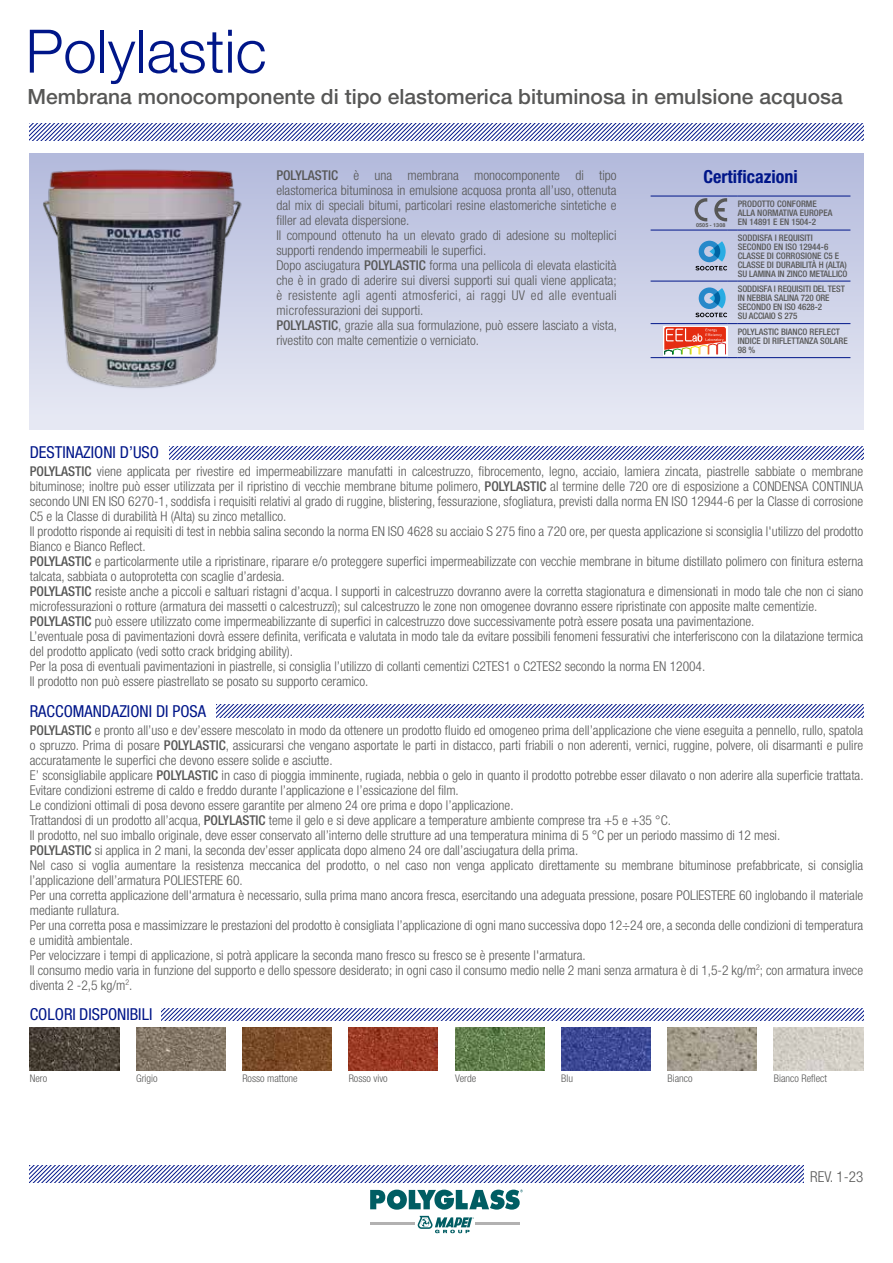
<style>
.page{position:relative;width:893px;height:1263px;background:#fff}
.page>*{position:absolute;margin:0;border:0;box-sizing:border-box;transform-origin:0 0}
.t1{font:300 60px "Helvetica Neue LT Std";color:#001689}
.t2{font:500 21px "Helvetica Neue LT Std";color:#575756}
.t3{font:700 condensed 18px "Helvetica Neue LT Std";color:#001689}
.t4{font:condensed 16.5px "Helvetica Neue LT Std";color:#001689}
.t5{font:300 condensed 15px "Helvetica Neue LT Std";color:#575756}
.t6{font:300 condensed 13.5px/15px "Helvetica Neue LT Std";color:#575756}
.t7{font:300 condensed 10.5px "Helvetica Neue LT Std";color:#575756}
.t8{font:500 condensed 9px/9px "Helvetica Neue LT Std";color:#575756}
.t9{font:700 5.55px "Helvetica";color:#575756}
.s1{font-weight:500}
</style>
<div class="page">
<svg style="left:30px;top:123px;width:833px;height:17px"></svg>
<div style="left:30px;top:153px;width:833px;height:276px;background:linear-gradient(to bottom,#b2b8db,#e8eaf4)"></div>
<img style="left:30px;top:153px;width:246px;height:266px">
<hr style="left:651px;top:196px;width:76px;height:1px;background:#001689">
<hr style="left:738px;top:196px;width:112px;height:1px;background:#001689">
<hr style="left:651px;top:230px;width:76px;height:1px;background:#001689">
<hr style="left:738px;top:230px;width:112px;height:1px;background:#001689">
<hr style="left:651px;top:281px;width:76px;height:1px;background:#001689">
<hr style="left:738px;top:281px;width:112px;height:1px;background:#001689">
<hr style="left:651px;top:323px;width:76px;height:1px;background:#001689">
<hr style="left:738px;top:323px;width:112px;height:1px;background:#001689">
<hr style="left:651px;top:357px;width:76px;height:1px;background:#001689">
<hr style="left:738px;top:357px;width:112px;height:1px;background:#001689">
<svg style="left:694px;top:198px;width:13px;height:23px"></svg>
<svg style="left:714px;top:196px;width:24px;height:25px"></svg>
<svg style="left:695px;top:241px;width:32px;height:29px"></svg>
<svg style="left:695px;top:281px;width:43px;height:36px;background:#97b5d6"></svg>
<div style="left:663px;top:326px;width:64px;height:30px;background:#fff"></div>
<svg style="left:664px;top:323px;width:74px;height:35px"></svg>
<svg style="left:170px;top:446px;width:693px;height:13px"></svg>
<svg style="left:217px;top:705px;width:646px;height:13px"></svg>
<svg style="left:162px;top:1008px;width:701px;height:13px"></svg>
<img style="left:30px;top:1027px;width:89px;height:43px">
<img style="left:136px;top:1027px;width:89px;height:43px">
<img style="left:242px;top:1027px;width:90px;height:43px">
<img style="left:349px;top:1027px;width:89px;height:43px">
<img style="left:455px;top:1027px;width:89px;height:43px">
<img style="left:561px;top:1027px;width:90px;height:43px">
<img style="left:668px;top:1027px;width:89px;height:43px">
<img style="left:774px;top:1027px;width:89px;height:43px">
<svg style="left:30px;top:1165px;width:774px;height:17px"></svg>
<svg style="left:370px;top:1189px;width:153px;height:21px"></svg>
<hr style="left:370px;top:1222px;width:45px;height:2px;background:#b2b1b1">
<hr style="left:475px;top:1222px;width:45px;height:2px;background:#b2b1b1">
<svg style="left:418px;top:1216px;width:56px;height:17px"></svg>
<h1 class="t1" style="left:26px;top:15px;width:243px">Polylastic</h1>
<h2 class="t2" style="left:28px;top:84px;width:816px">Membrana monocomponente di tipo elastomerica bituminosa in emulsione acquosa</h2>
<p class="t6" style="left:276px;top:167px;width:342px"><span class="s1">POLYLASTIC</span> è una membrana monocomponente di tipo elastomerica bituminosa in emulsione acquosa pronta all’uso, ottenuta dal mix di speciali bitumi, particolari resine elastomeriche sintetiche e filler ad elevata dispersione.<br>Il compound ottenuto ha un elevato grado di adesione su molteplici supporti rendendo impermeabili le superfici.<br>Dopo asciugatura <span class="s1">POLYLASTIC</span> forma una pellicola di elevata elasticità che è in grado di aderire sui diversi supporti sui quali viene applicata; è resistente agli agenti atmosferici, ai raggi UV ed alle eventuali microfessurazioni dei supporti.<br><span class="s1">POLYLASTIC</span>, grazie alla sua formulazione, può essere lasciato a vista, rivestito con malte cementizie o verniciato.</p>
<h3 class="t3" style="left:703px;top:166px;width:96px">Certificazioni</h3>
<p class="t8" style="left:738px;top:199px;width:96px">PRODOTTO CONFORME<br>ALLA NORMATIVA EUROPEA<br>EN 14891 E EN 1504-2</p>
<p class="t8" style="left:738px;top:233px;width:111px">SODDISFA I REQUISITI<br>SECONDO EN ISO 12944-6<br>CLASSE DI CORROSIONE C5 E<br>CLASSE DI DURABILITÀ H (ALTA)<br>SU LAMINA IN ZINCO METALLICO</p>
<p class="t8" style="left:738px;top:284px;width:109px">SODDISFA I REQUISITI DEL TEST<br>IN NEBBIA SALINA 720 ORE<br>SECONDO EN ISO 4628-2<br>SU ACCIAIO S 275</p>
<p class="t8" style="left:738px;top:327px;width:111px">POLYLASTIC BIANCO REFLECT<br>INDICE DI RIFLETTANZA SOLARE<br>98 %</p>
<p class="t9" style="left:696px;top:222px;width:31px">0505 - 1308</p>
<p class="t4" style="left:30px;top:443px;width:131px">DESTINAZIONI D’USO</p>
<p class="t6" style="left:30px;top:464px;width:835px"><span class="s1">POLYLASTIC</span> viene applicata per rivestire ed impermeabilizzare manufatti in calcestruzzo, fibrocemento, legno, acciaio, lamiera zincata, piastrelle sabbiate o membrane bituminose; inoltre può esser utilizzata per il ripristino di vecchie membrane bitume polimero, <span class="s1">POLYLASTIC</span> al termine delle 720 ore di esposizione a CONDENSA CONTINUA secondo UNI EN ISO 6270-1, soddisfa i requisiti relativi al grado di ruggine, blistering, fessurazione, sfogliatura, previsti dalla norma EN ISO 12944-6 per la Classe di corrosione C5 e la Classe di durabilità H (Alta) su zinco metallico.<br>Il prodotto risponde ai requisiti di test in nebbia salina secondo la norma EN ISO 4628 su acciaio S 275 fino a 720 ore, per questa applicazione si sconsiglia l'utilizzo del prodotto Bianco e Bianco Reflect.<br><span class="s1">POLYLASTIC</span> e particolarmente utile a ripristinare, riparare e/o proteggere superfici impermeabilizzate con vecchie membrane in bitume distillato polimero con finitura esterna talcata, sabbiata o autoprotetta con scaglie d’ardesia.<br><span class="s1">POLYLASTIC</span> resiste anche a piccoli e saltuari ristagni d’acqua. I supporti in calcestruzzo dovranno avere la corretta stagionatura e dimensionati in modo tale che non ci siano microfessurazioni o rotture (armatura dei massetti o calcestruzzi); sul calcestruzzo le zone non omogenee dovranno essere ripristinate con apposite malte cementizie.<br><span class="s1">POLYLASTIC</span> può essere utilizzato come impermeabilizzante di superfici in calcestruzzo dove successivamente potrà essere posata una pavimentazione.<br>L’eventuale posa di pavimentazioni dovrà essere definita, verificata e valutata in modo tale da evitare possibili fenomeni fessurativi che interferiscono con la dilatazione termica del prodotto applicato (vedi sotto crack bridging ability).<br>Per la posa di eventuali pavimentazioni in piastrelle, si consiglia l’utilizzo di collanti cementizi C2TES1 o C2TES2 secondo la norma EN 12004.<br>Il prodotto non può essere piastrellato se posato su supporto ceramico.</p>
<p class="t4" style="left:30px;top:701px;width:178px">RACCOMANDAZIONI DI POSA</p>
<p class="t6" style="left:30px;top:722px;width:835px"><span class="s1">POLYLASTIC</span> e pronto all’uso e dev’essere mescolato in modo da ottenere un prodotto fluido ed omogeneo prima dell’applicazione che viene eseguita a pennello, rullo, spatola o spruzzo. Prima di posare <span class="s1">POLYLASTIC</span>, assicurarsi che vengano asportate le parti in distacco, parti friabili o non aderenti, vernici, ruggine, polvere, oli disarmanti e pulire accuratamente le superfici che devono essere solide e asciutte.<br>E’ sconsigliabile applicare <span class="s1">POLYLASTIC</span> in caso di pioggia imminente, rugiada, nebbia o gelo in quanto il prodotto potrebbe esser dilavato o non aderire alla superficie trattata.<br>Evitare condizioni estreme di caldo e freddo durante l’applicazione e l’essicazione del film.<br>Le condizioni ottimali di posa devono essere garantite per almeno 24 ore prima e dopo l’applicazione.<br>Trattandosi di un prodotto all’acqua, <span class="s1">POLYLASTIC</span> teme il gelo e si deve applicare a temperature ambiente comprese tra +5 e +35 °C.<br>Il prodotto, nel suo imballo originale, deve esser conservato all’interno delle strutture ad una temperatura minima di 5 °C per un periodo massimo di 12 mesi.<br><span class="s1">POLYLASTIC</span> si applica in 2 mani, la seconda dev’esser applicata dopo almeno 24 ore dall’asciugatura della prima.<br>Nel caso si voglia aumentare la resistenza meccanica del prodotto, o nel caso non venga applicato direttamente su membrane bituminose prefabbricate, si consiglia l’applicazione dell’armatura POLIESTERE 60.<br>Per una corretta applicazione dell'armatura è necessario, sulla prima mano ancora fresca, esercitando una adeguata pressione, posare POLIESTERE 60 inglobando il materiale mediante rullatura.<br>Per una corretta posa e massimizzare le prestazioni del prodotto è consigliata l’applicazione di ogni mano successiva dopo 12÷24 ore, a seconda delle condizioni di temperatura e umidità ambientale.<br>Per velocizzare i tempi di applicazione, si potrà applicare la seconda mano fresco su fresco se è presente l'armatura.<br>Il consumo medio varia in funzione del supporto e dello spessore desiderato; in ogni caso il consumo medio nelle 2 mani senza armatura è di 1,5-2 kg/m<sup>2</sup>; con armatura invece diventa 2 -2,5 kg/m<sup>2</sup>.</p>
<p class="t4" style="left:30px;top:1004px;width:124px">COLORI DISPONIBILI</p>
<p class="t7" style="left:30px;top:1072px;width:19px">Nero</p>
<p class="t7" style="left:136px;top:1072px;width:23px">Grigio</p>
<p class="t7" style="left:242px;top:1072px;width:57px">Rosso mattone</p>
<p class="t7" style="left:349px;top:1072px;width:41px">Rosso vivo</p>
<p class="t7" style="left:455px;top:1072px;width:23px">Verde</p>
<p class="t7" style="left:561px;top:1072px;width:13px">Blu</p>
<p class="t7" style="left:668px;top:1072px;width:27px">Bianco</p>
<p class="t7" style="left:774px;top:1072px;width:55px">Bianco Reflect</p>
<p class="t5" style="left:810px;top:1168px;width:54px">REV. 1-23</p>
</div>
